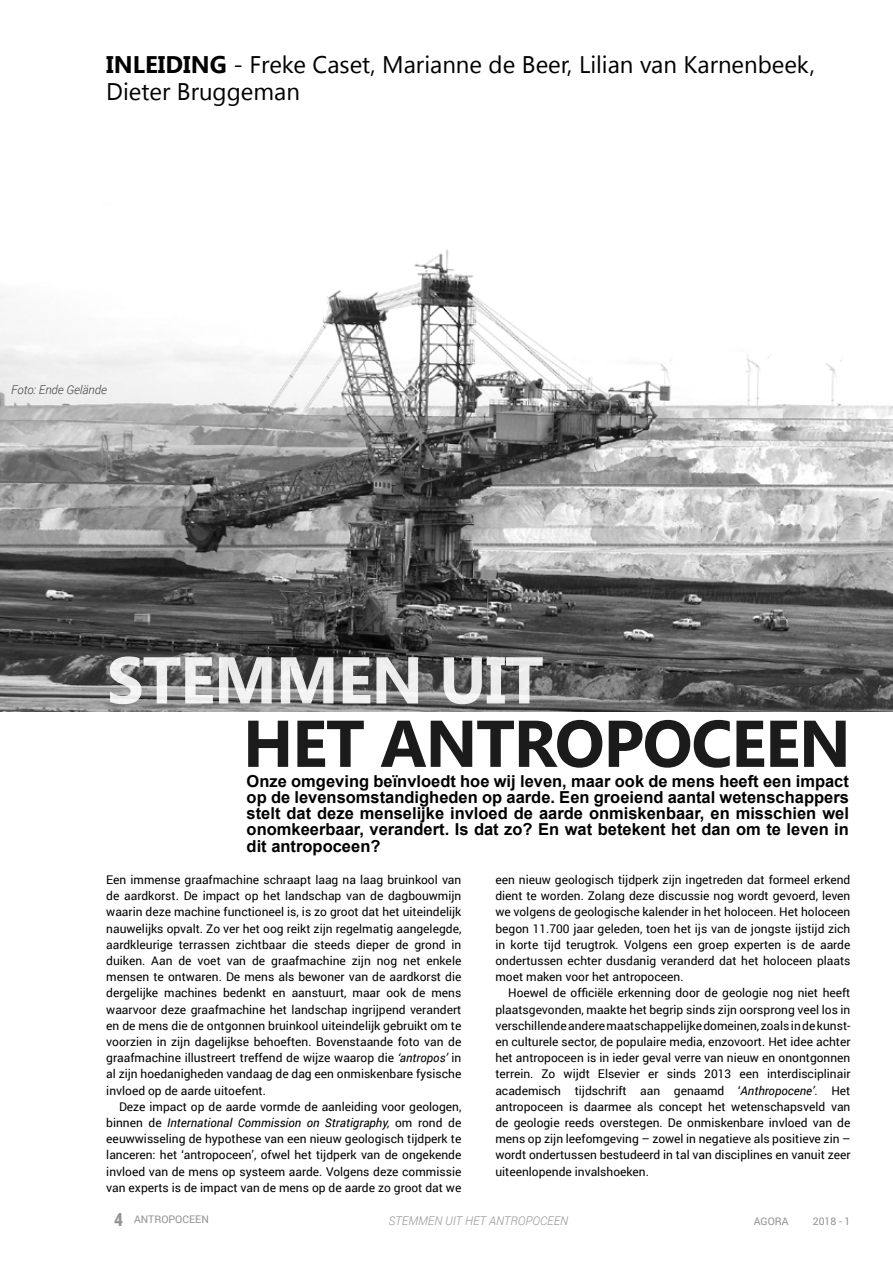
<style>
.page{position:relative;width:893px;height:1263px;background:#fff}
.page>*{position:absolute;margin:0;border:0;box-sizing:border-box;transform-origin:0 0}
.t1{font:700 66px "Khmer UI";letter-spacing:-.02em;color:#020203}
.t2{font:700 66px "Khmer UI";letter-spacing:-.02em;color:#fff}
.t3{font:24px/27px "Khmer UI";color:#000}
.t4{font:700 16.5px/16.2px "Arial";color:#000;text-align:justify}
.t5{font:12px/16.2px "Roboto";color:#000;text-align:justify}
.t6{font:italic 300 12px "Roboto";color:#929292}
.t7{font:italic 300 12px "Roboto";color:#3c3c3b}
.t8{font:10.5px "Roboto";color:#929292}
.s1{font-weight:700}
.s2{font-style:italic}
.s3{font-family:"Roboto Condensed";font-weight:700;font-size:18px}
</style>
<div class="page">
<img style="left:0;top:249px;width:893px;height:463px">
<h2 class="t3" style="left:106px;top:51px;width:710px"><span class="s1">INLEIDING</span> - Freke Caset, Marianne de Beer, Lilian van Karnenbeek,<br>Dieter Bruggeman</h2>
<p class="t7" style="left:11px;top:381px;width:98px">Foto: Ende Gelände</p>
<h1 class="t2" style="left:107px;top:642px;width:438px">STEMMEN UIT</h1>
<h1 class="t1" style="left:243px;top:706px;width:610px">HET ANTROPOCEEN</h1>
<p class="t4" style="left:247px;top:773px;width:604px">Onze omgeving beïnvloedt hoe wij leven, maar ook de mens heeft een impact op de levensomstandigheden op aarde. Een groeiend aantal wetenschappers stelt dat deze menselijke invloed de aarde onmiskenbaar, en misschien wel onomkeerbaar, verandert. Is dat zo? En wat betekent het dan om te leven in dit antropoceen?</p>
<p class="t5" style="left:106px;top:871px;width:357px">Een immense graafmachine schraapt laag na laag bruinkool van de aardkorst. De impact op het landschap van de dagbouwmijn waarin deze machine functioneel is, is zo groot dat het uiteindelijk nauwelijks opvalt. Zo ver het oog reikt zijn regelmatig aangelegde, aardkleurige terrassen zichtbaar die steeds dieper de grond in duiken. Aan de voet van de graafmachine zijn nog net enkele mensen te ontwaren. De mens als bewoner van de aardkorst die dergelijke machines bedenkt en aanstuurt, maar ook de mens waarvoor deze graafmachine het landschap ingrijpend verandert en de mens die de ontgonnen bruinkool uiteindelijk gebruikt om te voorzien in zijn dagelijkse behoeften. Bovenstaande foto van de graafmachine illustreert treffend de wijze waarop die <span class="s2">‘antropos’</span> in al zijn hoedanigheden vandaag de dag een onmiskenbare fysische invloed op de aarde uitoefent.</p>
<p class="t5" style="left:106px;top:1098px;width:357px;text-indent:13px">Deze impact op de aarde vormde de aanleiding voor geologen, binnen de <span class="s2">International Commission on Stratigraphy,</span> om rond de eeuwwisseling de hypothese van een nieuw geologisch tijdperk te lanceren: het ‘antropoceen’, ofwel het tijdperk van de ongekende invloed van de mens op systeem aarde. Volgens deze commissie van experts is de impact van de mens op de aarde zo groot dat we</p>
<p class="t5" style="left:495px;top:871px;width:357px">een nieuw geologisch tijdperk zijn ingetreden dat formeel erkend dient te worden. Zolang deze discussie nog wordt gevoerd, leven we volgens de geologische kalender in het holoceen. Het holoceen begon 11.700 jaar geleden, toen het ijs van de jongste ijstijd zich in korte tijd terugtrok. Volgens een groep experten is de aarde ondertussen echter dusdanig veranderd dat het holoceen plaats moet maken voor het antropoceen.</p>
<p class="t5" style="left:495px;top:984px;width:357px;text-indent:13px">Hoewel de officiële erkenning door de geologie nog niet heeft plaatsgevonden, maakte het begrip sinds zijn oorsprong veel los in verschillende andere maatschappelijke domeinen, zoals in de kunst&shy;en culturele sector, de populaire media, enzovoort. Het idee achter het antropoceen is in ieder geval verre van nieuw en onontgonnen terrein. Zo wijdt Elsevier er sinds 2013 een interdisciplinair academisch tijdschrift aan genaamd ‘<span class="s2">Anthropocene’</span>. Het antropoceen is daarmee als concept het wetenschapsveld van de geologie reeds overstegen. De onmiskenbare invloed van de mens op zijn leefomgeving – zowel in negatieve als positieve zin – wordt ondertussen bestudeerd in tal van disciplines en vanuit zeer uiteenlopende invalshoeken.</p>
<p class="t8" style="left:114px;top:1212px;width:96px"><span class="s3">4</span> ANTROPOCEEN</p>
<p class="t6" style="left:388px;top:1212px;width:181px">STEMMEN UIT HET ANTROPOCEEN</p>
<p class="t8" style="left:754px;top:1214px;width:36px">AGORA</p>
<p class="t8" style="left:813px;top:1214px;width:39px">2018 - 1</p>
</div>
